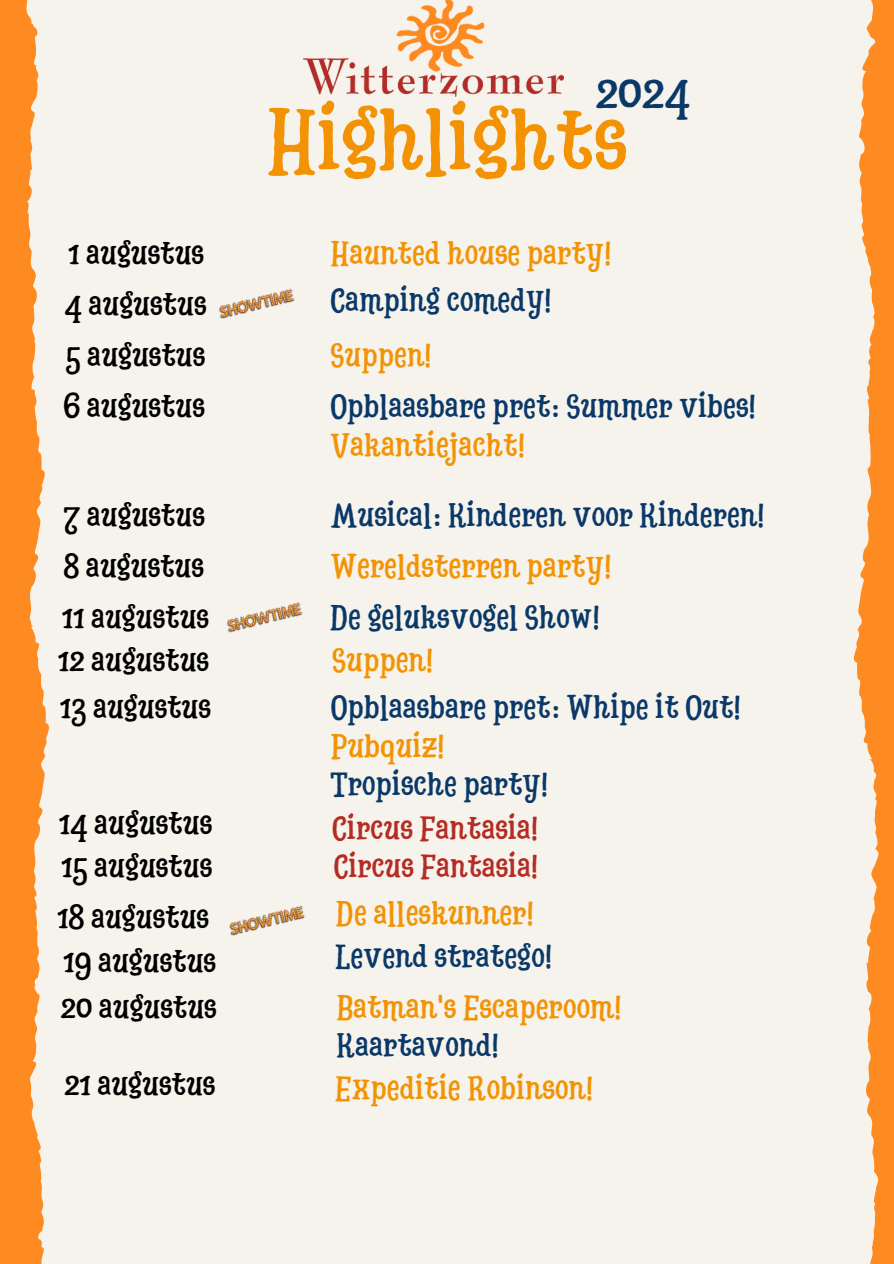
<style>
.page{position:relative;width:894px;height:1264px;background:#fff}
.page>*{position:absolute;margin:0;border:0;box-sizing:border-box;transform-origin:0 0}
.t1{font:87px "Hatter Display Pro";color:#f39304}
.t2{font:48px "Hatter Display Pro";color:#0a3869}
.t3{font:32.7px "Hatter Display Pro";color:#0a3869}
.t4{font:32.7px "Hatter Display Pro";color:#000}
.t5{font:32.7px "Hatter Display Pro";color:#f39304}
.t6{font:32.7px "Hatter Display Pro";color:#b42c24}
.t7{font:32.4px "Hatter Display Pro";color:#b42c24}
</style>
<div class="page">
<div style="left:0;top:0;width:893px;height:1263px;background:#f5f3eb"></div>
<svg style="left:853px;top:0;width:40px;height:1263px;fill:#fd8b22"></svg>
<img style="left:303px;top:0;width:260px;height:97px">
<img style="left:219px;top:288px;width:76px;height:31px">
<img style="left:227px;top:602px;width:76px;height:31px">
<img style="left:229px;top:905px;width:77px;height:31px">
<svg style="left:0;top:24px;width:49px;height:1239px;fill:#fd8b22"></svg>
<p class="t2" style="left:595px;top:72px;width:96px">2024</p>
<p class="t1" style="left:266px;top:104px;width:361px">Highlights</p>
<p class="t4" style="left:68px;top:239px;width:137px">1 augustus</p>
<p class="t5" style="left:330px;top:239px;width:283px">Haunted house party!</p>
<p class="t4" style="left:64px;top:290px;width:143px">4 augustus</p>
<h2 class="t3" style="left:330px;top:286px;width:223px">Camping comedy!</h2>
<p class="t4" style="left:66px;top:341px;width:141px">5 augustus</p>
<p class="t5" style="left:330px;top:341px;width:103px">Suppen!</p>
<p class="t4" style="left:63px;top:392px;width:143px">6 augustus</p>
<p class="t3" style="left:330px;top:392px;width:427px">Opblaasbare pret: Summer vibes!</p>
<p class="t4" style="left:63px;top:501px;width:143px">7 augustus</p>
<p class="t5" style="left:330px;top:431px;width:196px">Vakantiejacht!</p>
<p class="t3" style="left:330px;top:501px;width:436px">Musical: Kinderen voor Kinderen!</p>
<p class="t4" style="left:63px;top:552px;width:142px">8 augustus</p>
<p class="t5" style="left:330px;top:552px;width:282px">Wereldsterren party!</p>
<p class="t4" style="left:62px;top:603px;width:149px">11 augustus</p>
<p class="t3" style="left:330px;top:604px;width:271px">De geluksvogel Show!</p>
<p class="t4" style="left:58px;top:646px;width:153px">12 augustus</p>
<p class="t5" style="left:332px;top:646px;width:103px">Suppen!</p>
<p class="t4" style="left:60px;top:693px;width:152px">13 augustus</p>
<p class="t3" style="left:330px;top:693px;width:412px">Opblaasbare pret: Whipe it Out!</p>
<p class="t5" style="left:330px;top:732px;width:115px">Pubquiz!</p>
<p class="t3" style="left:330px;top:770px;width:219px">Tropische party!</p>
<p class="t4" style="left:59px;top:809px;width:155px">14 augustus</p>
<p class="t6" style="left:332px;top:814px;width:208px">Circus Fantasia!</p>
<p class="t4" style="left:61px;top:852px;width:152px">15 augustus</p>
<p class="t7" style="left:333px;top:852px;width:206px">Circus Fantasia!</p>
<p class="t4" style="left:57px;top:903px;width:153px">18 augustus</p>
<p class="t5" style="left:336px;top:899px;width:199px">De alleskunner!</p>
<p class="t4" style="left:63px;top:947px;width:154px">19 augustus</p>
<p class="t3" style="left:335px;top:942px;width:219px">Levend stratego!</p>
<p class="t4" style="left:61px;top:993px;width:157px">20 augustus</p>
<p class="t5" style="left:336px;top:993px;width:287px">Batman's Escaperoom!</p>
<p class="t3" style="left:336px;top:1031px;width:164px">Kaartavond!</p>
<p class="t4" style="left:64px;top:1070px;width:153px">21 augustus</p>
<p class="t5" style="left:335px;top:1074px;width:260px">Expeditie Robinson!</p>
</div>
